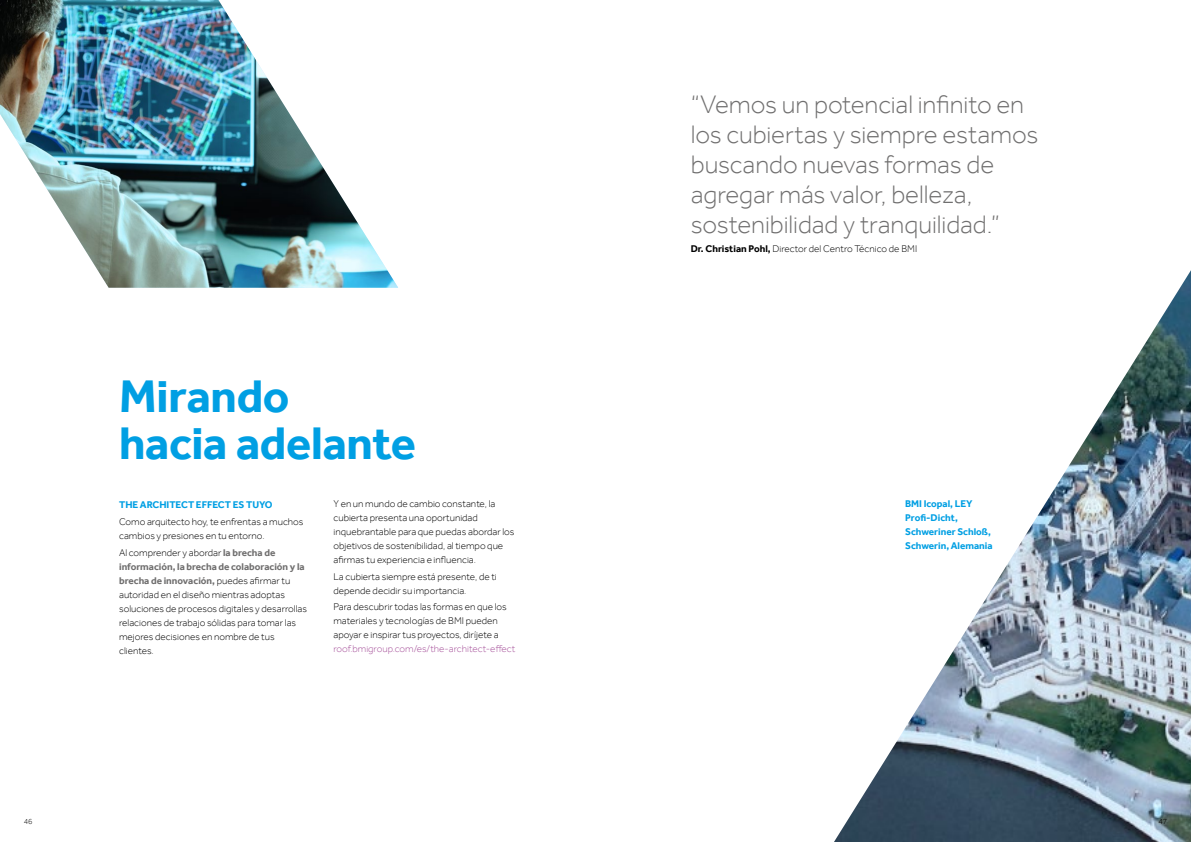
<style>
.page{position:relative;width:1191px;height:842px;background:#fff}
.page>*{position:absolute;margin:0;border:0;box-sizing:border-box;transform-origin:0 0}
.t1{font:700 47px/47px "Effra";letter-spacing:-.005em;color:#009fe3}
.t2{font:300 26px/30px "Effra";letter-spacing:-.005em;color:#706f6f}
.t3{font:300 10px/14px "Effra";color:#000}
.t4{font:700 10px/14px "Effra";color:#009fe3}
.t5{font:300 10px "Effra";color:#a6519a}
.t6{font:300 8px "Effra";color:#000}
.s1{font-weight:700;color:#706f6f}
.s2{font-weight:700}
</style>
<div class="page">
<img style="left:0;top:0;width:398px;height:288px">
<img style="left:834px;top:270px;width:357px;height:572px">
<h1 class="t1" style="left:119px;top:373px;width:298px">Mirando<br>hacia adelante</h1>
<p class="t3" style="left:333px;top:496px;width:183px">Y en un mundo de cambio constante, la cubierta presenta una oportunidad inquebrantable para que puedas abordar los objetivos de sostenibilidad, al tiempo que afirmas tu experiencia e influencia.</p>
<p class="t3" style="left:333px;top:569px;width:165px">La cubierta siempre está presente, de ti depende decidir su importancia.</p>
<p class="t3" style="left:333px;top:600px;width:175px">Para descubrir todas las formas en que los materiales y tecnologías de BMI pueden apoyar e inspirar tus proyectos, diríjete a</p>
<p class="t5" style="left:333px;top:643px;width:183px">roof.bmigroup.com/es/the-architect-effect</p>
<p class="t4" style="left:119px;top:498px;width:155px">THE ARCHITECT EFFECT ES TUYO</p>
<p class="t3" style="left:119px;top:515px;width:186px">Como arquitecto hoy, te enfrentas a muchos cambios y presiones en tu entorno.</p>
<p class="t3" style="left:119px;top:545px;width:189px">Al comprender y abordar <span class="s1">la brecha de información, la brecha de colaboración y la brecha de innovación,</span> puedes afirmar tu autoridad en el diseño mientras adoptas soluciones de procesos digitales y desarrollas relaciones de trabajo sólidas para tomar las mejores decisiones en nombre de tus clientes.</p>
<h2 class="t2" style="left:691px;top:89px;width:349px">“Vemos un potencial infinito en los cubiertas y siempre estamos buscando nuevas formas de agregar más valor, belleza, sostenibilidad y tranquilidad.”</h2>
<p class="t3" style="left:691px;top:242px;width:228px"><span class="s2">Dr. Christian Pohl,</span> Director del Centro Técnico de BMI</p>
<p class="t4" style="left:905px;top:496px;width:89px">BMI Icopal, LEY<br>Profi-Dicht,<br>Schweriner Schloß,<br>Schwerin, Alemania</p>
<p class="t6" style="left:24px;top:817px;width:10px">46</p>
<p class="t6" style="left:1158px;top:817px;width:10px">47</p>
</div>
